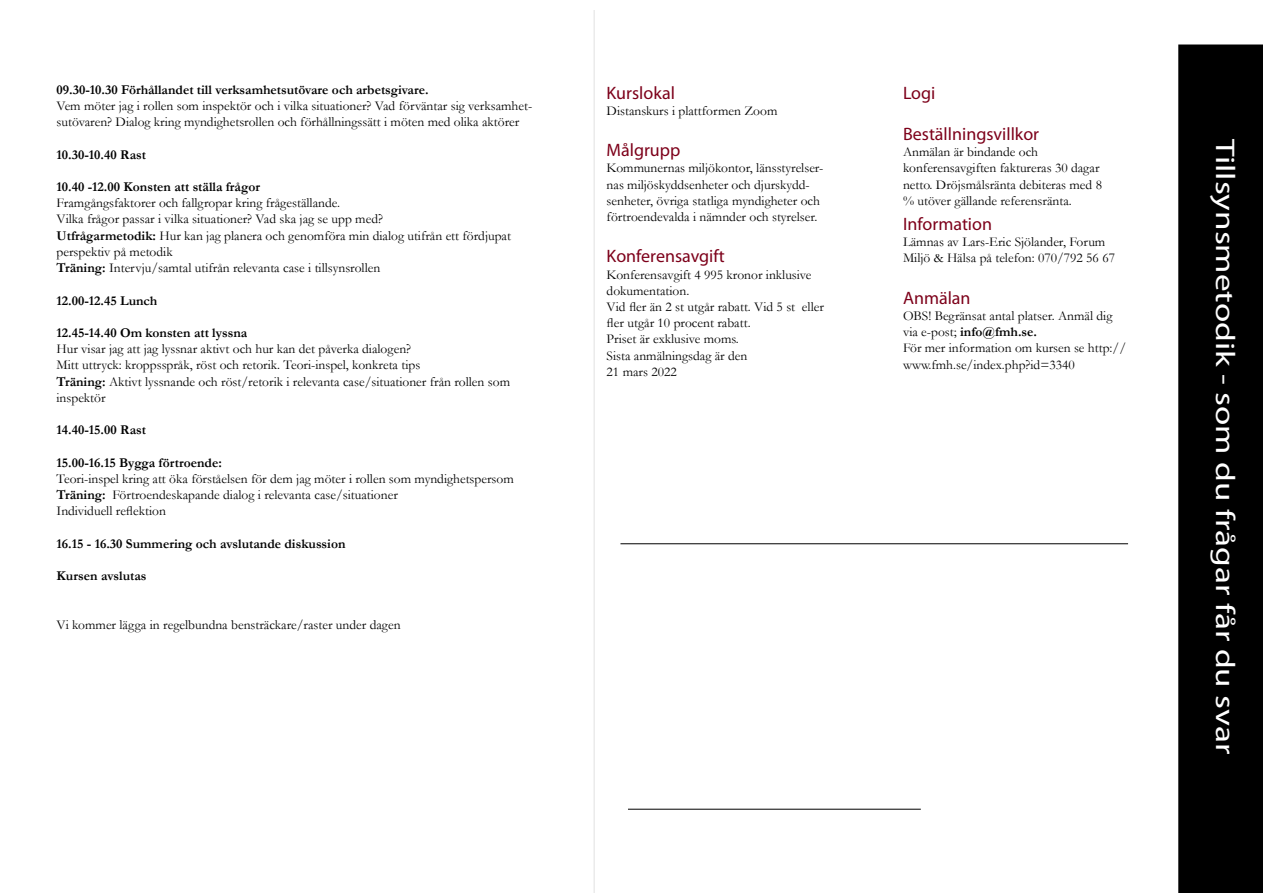
<style>
.page{position:relative;width:1263px;height:893px;background:#fff}
.page>*{position:absolute;margin:0;border:0;box-sizing:border-box;transform-origin:0 0}
.t1{font:27px "Myriad Pro";color:#fff;scale:1.3 1}
.t2{font:18px "Myriad Pro";color:#7d001a}
.t3{font:13.5px/16.2px "Garamond";color:#000}
.t4{font:700 13.5px "Garamond";color:#000}
.s1{font-weight:700}
</style>
<div class="page">
<div style="left:1178px;top:45px;width:85px;height:848px;background:#000"></div>
<hr style="left:594px;top:10px;width:1px;height:883px;background:#e1e1e1">
<hr style="left:628px;top:809px;width:293px;height:1px;background:#000">
<hr style="left:620px;top:543px;width:508px;height:1px;background:#000">
<p class="t4" style="left:57px;top:80px;width:374px">09.30-10.30 Förhållandet till verksamhetsutövare och arbetsgivare.</p>
<p class="t3" style="left:57px;top:97px;width:477px">Vem möter jag i rollen som inspektör och i vilka situationer? Vad förväntar sig verksamhet&shy;sutövaren? Dialog kring myndighetsrollen och förhållningssätt i möten med olika aktörer</p>
<p class="t4" style="left:57px;top:145px;width:91px">10.30-10.40 Rast</p>
<p class="t4" style="left:57px;top:178px;width:205px">10.40 -12.00 Konsten att ställa frågor</p>
<p class="t3" style="left:57px;top:195px;width:456px">Framgångsfaktorer och fallgropar kring frågeställande.<br>Vilka frågor passar i vilka situationer? Vad ska jag se upp med?<br><span class="s1">Utfrågarmetodik:</span> Hur kan jag planera och genomföra min dialog utifrån ett fördjupat perspektiv på metodik<br><span class="s1">Träning:</span> Intervju/samtal utifrån relevanta case i tillsynsrollen</p>
<p class="t4" style="left:57px;top:291px;width:102px">12.00-12.45 Lunch</p>
<p class="t4" style="left:57px;top:323px;width:192px">12.45-14.40 Om konsten att lyssna</p>
<p class="t3" style="left:57px;top:340px;width:455px">Hur visar jag att jag lyssnar aktivt och hur kan det påverka dialogen?<br>Mitt uttryck: kroppsspråk, röst och retorik. Teori-inspel, konkreta tips<br><span class="s1">Träning:</span> Aktivt lyssnande och röst/retorik i relevanta case/situationer från rollen som inspektör</p>
<p class="t4" style="left:57px;top:421px;width:91px">14.40-15.00 Rast</p>
<p class="t4" style="left:57px;top:453px;width:167px">15.00-16.15 Bygga förtroende:</p>
<p class="t3" style="left:57px;top:470px;width:459px">Teori-inspel kring att öka förståelsen för dem jag möter i rollen som myndighetspersom<br><span class="s1">Träning:</span> Förtroendeskapande dialog i relevanta case/situationer<br>Individuell reflektion</p>
<p class="t4" style="left:57px;top:534px;width:290px">16.15 - 16.30 Summering och avslutande diskussion</p>
<p class="t4" style="left:57px;top:566px;width:91px">Kursen avslutas</p>
<p class="t3" style="left:57px;top:616px;width:346px">Vi kommer lägga in regelbundna bensträckare/raster under dagen</p>
<h2 class="t2" style="left:607px;top:81px;width:70px">Kurslokal</h2>
<p class="t3" style="left:607px;top:102px;width:172px">Distanskurs i plattformen Zoom</p>
<h2 class="t2" style="left:607px;top:139px;width:75px">Målgrupp</h2>
<p class="t3" style="left:607px;top:160px;width:218px">Kommunernas miljökontor, länsstyrelser&shy;nas miljöskyddsenheter och djurskydd&shy;senheter, övriga statliga myndigheter och förtroendevalda i nämnder och styrelser.</p>
<h2 class="t2" style="left:607px;top:245px;width:120px">Konferensavgift</h2>
<p class="t3" style="left:607px;top:266px;width:219px">Konferensavgift 4 995 kronor inklusive dokumentation.<br>Vid fler än 2 st utgår rabatt. Vid 5 st eller fler utgår 10 procent rabatt.<br>Priset är exklusive moms.<br>Sista anmälningsdag är den<br>21 mars 2022</p>
<h2 class="t2" style="left:903px;top:81px;width:34px">Logi</h2>
<h2 class="t2" style="left:903px;top:123px;width:138px">Beställningsvillkor</h2>
<p class="t3" style="left:903px;top:143px;width:201px">Anmälan är bindande och konferensavgiften faktureras 30 dagar netto. Dröjsmålsränta debiteras med 8 % utöver gällande referensränta.</p>
<h2 class="t2" style="left:903px;top:213px;width:90px">Information</h2>
<p class="t3" style="left:903px;top:233px;width:213px">Lämnas av Lars-Eric Sjölander, Forum<br>Miljö &amp; Hälsa på telefon: 070/792 56 67</p>
<h2 class="t2" style="left:903px;top:287px;width:69px">Anmälan</h2>
<p class="t3" style="left:903px;top:307px;width:225px">OBS! Begränsat antal platser. Anmäl dig via e-post; <span class="s1">info@fmh.se.<br></span>För mer information om kursen se http:// www.fmh.se/index.php?id=3340</p>
<h1 class="t1" style="left:1242px;top:139px;width:475px;rotate:90deg">Tillsynsmetodik - som du frågar får du svar</h1>
</div>
